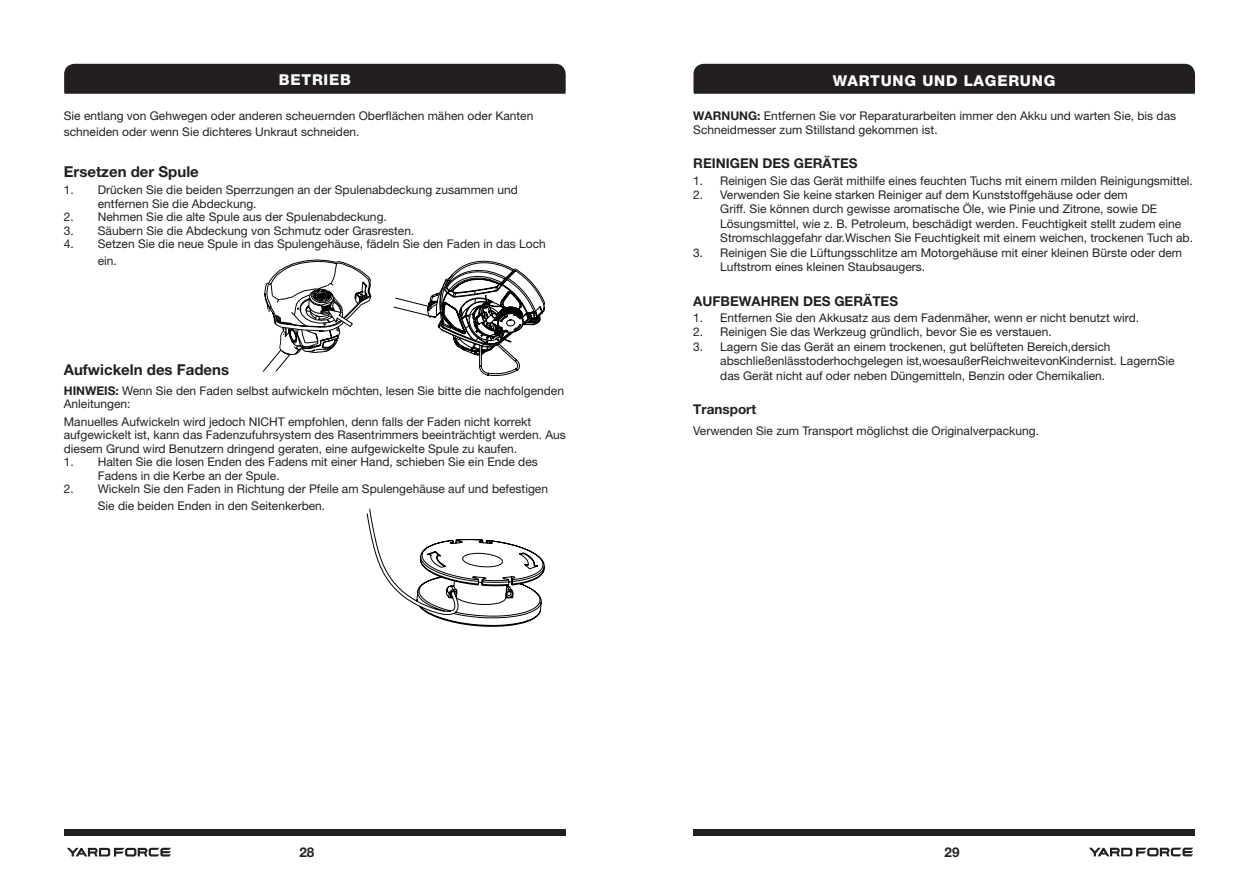
<style>
.page{position:relative;width:1259px;height:893px;background:#fff}
.page>*{position:absolute;margin:0;border:0;box-sizing:border-box;transform-origin:0 0}
.t1{font:700 15px "Helvetica Neue LT Pro";color:#231f20}
.t2{font:800 15px "Helvetica Neue LT Pro";letter-spacing:.05em;color:#fff}
.t3{font:700 13.5px "Helvetica Neue LT Pro";color:#231f20}
.t4{font:12px/14.4px "Helvetica Neue LT Std";color:#231f20}
.s1{font-family:"Helvetica Neue LT Pro";font-weight:700}
</style>
<div class="page">
<div style="left:64px;top:829px;width:502px;height:7px;background:#231f20"></div>
<div style="left:693px;top:829px;width:502px;height:6px;background:#231f20"></div>
<svg style="left:67px;top:848px;width:104px;height:8px"></svg>
<svg style="left:1089px;top:848px;width:104px;height:8px"></svg>
<div style="left:693px;top:64px;width:502px;height:31px;background:#231f20"></div>
<svg style="left:64px;top:64px;width:502px;height:31px;background:#2c2829"></svg>
<svg style="left:393px;top:260px;width:151px;height:116px"></svg>
<svg style="left:263px;top:260px;width:108px;height:112px"></svg>
<svg style="left:367px;top:508px;width:178px;height:119px"></svg>
<p class="t2" style="left:279px;top:71px;width:73px">BETRIEB</p>
<p class="t4" style="left:64px;top:107px;width:471px;line-height:16.5px">Sie entlang von Gehwegen oder anderen scheuernden Oberflächen mähen oder Kanten schneiden oder wenn Sie dichteres Unkraut schneiden.</p>
<p class="t1" style="left:64px;top:163px;width:137px">Ersetzen der Spule</p>
<p class="t4" style="left:98px;top:183px;width:421px;line-height:13.5px;text-indent:-34px">1. Drücken Sie die beiden Sperrzungen an der Spulenabdeckung zusammen und entfernen Sie die Abdeckung.</p>
<p class="t4" style="left:64px;top:210px;width:324px">2. Nehmen Sie die alte Spule aus der Spulenabdeckung.</p>
<p class="t4" style="left:64px;top:223px;width:352px">3. Säubern Sie die Abdeckung von Schmutz oder Grasresten.</p>
<p class="t4" style="left:98px;top:236px;width:449px;line-height:16.5px;text-indent:-34px">4. Setzen Sie die neue Spule in das Spulengehäuse, fädeln Sie den Faden in das Loch ein.</p>
<p class="t1" style="left:64px;top:361px;width:167px">Aufwickeln des Fadens</p>
<p class="t4" style="left:64px;top:383px;width:502px;line-height:13.5px"><span class="s1">HINWEIS:</span> Wenn Sie den Faden selbst aufwickeln möchten, lesen Sie bitte die nachfolgenden<br>Anleitungen:</p>
<p class="t4" style="left:64px;top:415px;width:503px;line-height:13.5px">Manuelles Aufwickeln wird jedoch NICHT empfohlen, denn falls der Faden nicht korrekt aufgewickelt ist, kann das Fadenzufuhrsystem des Rasentrimmers beeinträchtigt werden. Aus diesem Grund wird Benutzern dringend geraten, eine aufgewickelte Spule zu kaufen.</p>
<p class="t4" style="left:98px;top:455px;width:441px;line-height:13.5px;text-indent:-34px">1. Halten Sie die losen Enden des Fadens mit einer Hand, schieben Sie ein Ende des<br>Fadens in die Kerbe an der Spule.</p>
<p class="t4" style="left:98px;top:481px;width:452px;line-height:16.5px;text-indent:-34px">2. Wickeln Sie den Faden in Richtung der Pfeile am Spulengehäuse auf und befestigen<br>Sie die beiden Enden in den Seitenkerben.</p>
<p class="t2" style="left:833px;top:71px;width:224px">WARTUNG UND LAGERUNG</p>
<p class="t4" style="left:693px;top:108px;width:484px"><span class="s1">WARNUNG:</span> Entfernen Sie vor Reparaturarbeiten immer den Akku und warten Sie, bis das<br>Schneidmesser zum Stillstand gekommen ist.</p>
<p class="t3" style="left:693px;top:155px;width:166px">REINIGEN DES GERÄTES</p>
<p class="t4" style="left:693px;top:173px;width:501px">1. Reinigen Sie das Gerät mithilfe eines feuchten Tuchs mit einem milden Reinigungsmittel.</p>
<p class="t4" style="left:720px;top:187px;width:474px;text-indent:-27px">2. Verwenden Sie keine starken Reiniger auf dem Kunststoffgehäuse oder dem<br>Griff. Sie können durch gewisse aromatische Öle, wie Pinie und Zitrone, sowie DE Lösungsmittel, wie z. B. Petroleum, beschädigt werden. Feuchtigkeit stellt zudem eine Stromschlaggefahr dar.Wischen Sie Feuchtigkeit mit einem weichen, trockenen Tuch ab.</p>
<p class="t4" style="left:720px;top:245px;width:463px;text-indent:-27px">3. Reinigen Sie die Lüftungsschlitze am Motorgehäuse mit einer kleinen Bürste oder dem<br>Luftstrom eines kleinen Staubsaugers.</p>
<p class="t3" style="left:693px;top:292px;width:206px">AUFBEWAHREN DES GERÄTES</p>
<p class="t4" style="left:693px;top:310px;width:447px">1. Entfernen Sie den Akkusatz aus dem Fadenmäher, wenn er nicht benutzt wird.</p>
<p class="t4" style="left:693px;top:325px;width:360px">2. Reinigen Sie das Werkzeug gründlich, bevor Sie es verstauen.</p>
<p class="t4" style="left:720px;top:339px;width:456px;text-indent:-27px">3. Lagern Sie das Gerät an einem trockenen, gut belüfteten Bereich,dersich abschließenlässtoderhochgelegen ist,woesaußerReichweitevonKindernist. LagernSie das Gerät nicht auf oder neben Düngemitteln, Benzin oder Chemikalien.</p>
<p class="t3" style="left:693px;top:401px;width:65px">Transport</p>
<p class="t4" style="left:693px;top:423px;width:347px">Verwenden Sie zum Transport möglichst die Originalverpackung.</p>
<p class="t3" style="left:299px;top:844px;width:17px">28</p>
<p class="t3" style="left:944px;top:844px;width:17px">29</p>
</div>
